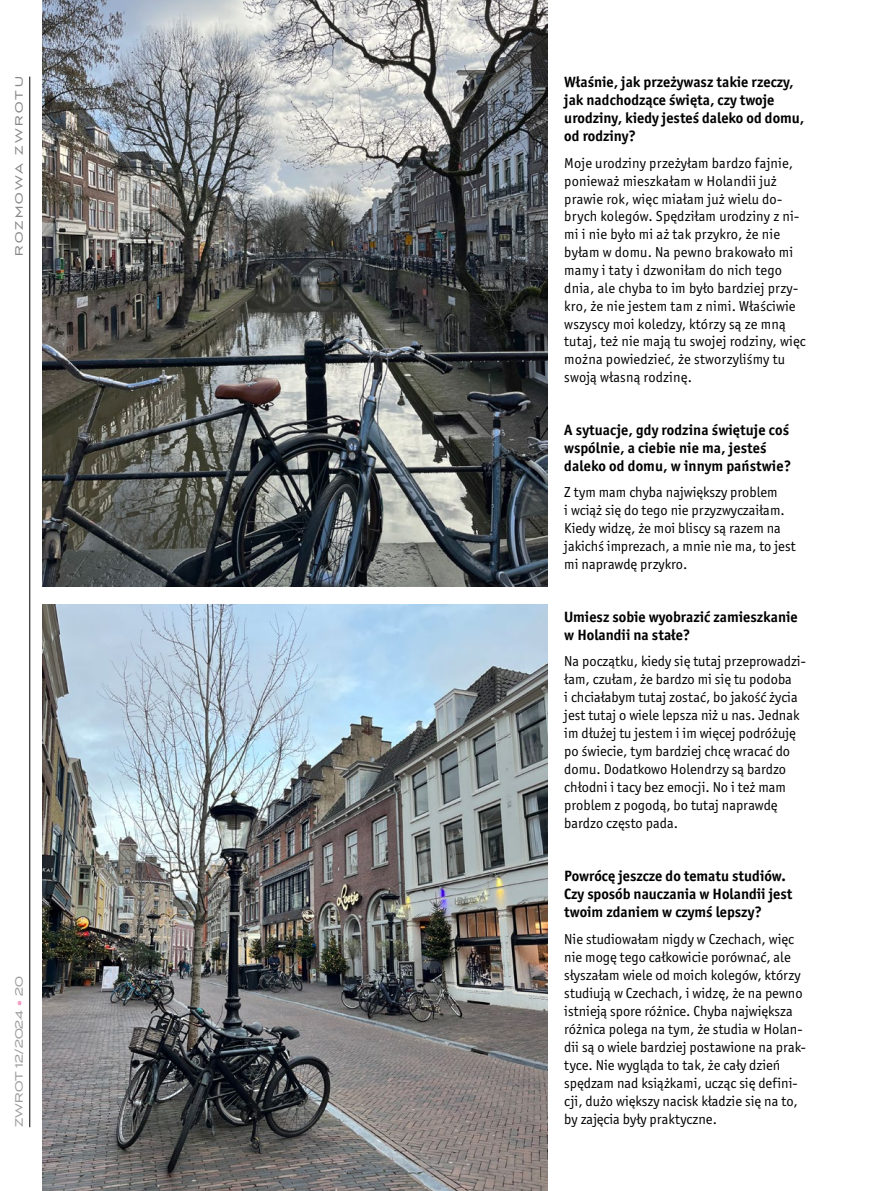
<style>
.page{position:relative;width:872px;height:1191px;background:#fff}
.page>*{position:absolute;margin:0;border:0;box-sizing:border-box;transform-origin:0 0}
.t1{font:700 15px/18px "Officina Sans Itc TOT";color:#000}
.t2{font:14.4px/18px "Officina Sans Itc TOT";color:#000}
.t3{font:12px "Luxury Gold";letter-spacing:.015em;color:#9d9d9c}
.t4{font:12px "Luxury Gold";letter-spacing:.2em;color:#878787}
.s1{color:#f39fc5}
</style>
<div class="page">
<hr style="left:30px;top:77px;width:1px;height:1050px;background:#000">
<img style="left:43px;top:604px;width:504px;height:587px">
<img style="left:43px;top:0;width:504px;height:587px">
<p class="t4" style="left:13px;top:256px;width:181px;rotate:-90deg">ROZMOWA ZWROTU</p>
<p class="t1" style="left:564px;top:73px;width:241px">Właśnie, jak przeżywasz takie rzeczy, jak nadchodzące święta, czy twoje urodziny, kiedy jesteś daleko od domu, od rodziny?</p>
<p class="t2" style="left:564px;top:154px;width:243px">Moje urodziny przeżyłam bardzo fajnie, ponieważ mieszkałam w Holandii już prawie rok, więc miałam już wielu do&shy;brych kolegów. Spędziłam urodziny z ni&shy;mi i nie było mi aż tak przykro, że nie byłam w domu. Na pewno brakowało mi mamy i taty i dzwoniłam do nich tego dnia, ale chyba to im było bardziej przy&shy;kro, że nie jestem tam z nimi. Właściwie wszyscy moi koledzy, którzy są ze mną tutaj, też nie mają tu swojej rodziny, więc można powiedzieć, że stworzyliśmy tu swoją własną rodzinę.</p>
<p class="t1" style="left:564px;top:421px;width:228px">A sytuacje, gdy rodzina świętuje coś wspólnie, a ciebie nie ma, jesteś daleko od domu, w innym państwie?</p>
<p class="t2" style="left:564px;top:483px;width:233px">Z tym mam chyba największy problem<br>i wciąż się do tego nie przyzwyczaiłam.<br>Kiedy widzę, że moi bliscy są razem na jakichś imprezach, a mnie nie ma, to jest mi naprawdę przykro.</p>
<p class="t1" style="left:564px;top:607px;width:235px">Umiesz sobie wyobrazić zamieszkanie w Holandii na stałe?</p>
<p class="t2" style="left:564px;top:652px;width:243px">Na początku, kiedy się tutaj przeprowadzi&shy;łam, czułam, że bardzo mi się tu podoba<br>i chciałabym tutaj zostać, bo jakość życia jest tutaj o wiele lepsza niż u nas. Jednak im dłużej tu jestem i im więcej podróżuję po świecie, tym bardziej chcę wracać do domu. Dodatkowo Holendrzy są bardzo chłodni i tacy bez emocji. No i też mam problem z pogodą, bo tutaj naprawdę bardzo często pada.</p>
<p class="t1" style="left:564px;top:867px;width:230px">Powrócę jeszcze do tematu studiów.<br>Czy sposób nauczania w Holandii jest twoim zdaniem w czymś lepszy?</p>
<p class="t2" style="left:564px;top:930px;width:243px">Nie studiowałam nigdy w Czechach, więc nie mogę tego całkowicie porównać, ale słyszałam wiele od moich kolegów, którzy studiują w Czechach, i widzę, że na pewno istnieją spore różnice. Chyba największa różnica polega na tym, że studia w Holan&shy;dii są o wiele bardziej postawione na prak&shy;tyce. Nie wygląda to tak, że cały dzień spędzam nad książkami, ucząc się defini&shy;cji, dużo większy nacisk kładzie się na to, by zajęcia były praktyczne.</p>
<p class="t3" style="left:13px;top:1127px;width:152px;rotate:-90deg">ZWROT 12/2024 <span class="s1">•</span> 20</p>
</div>
